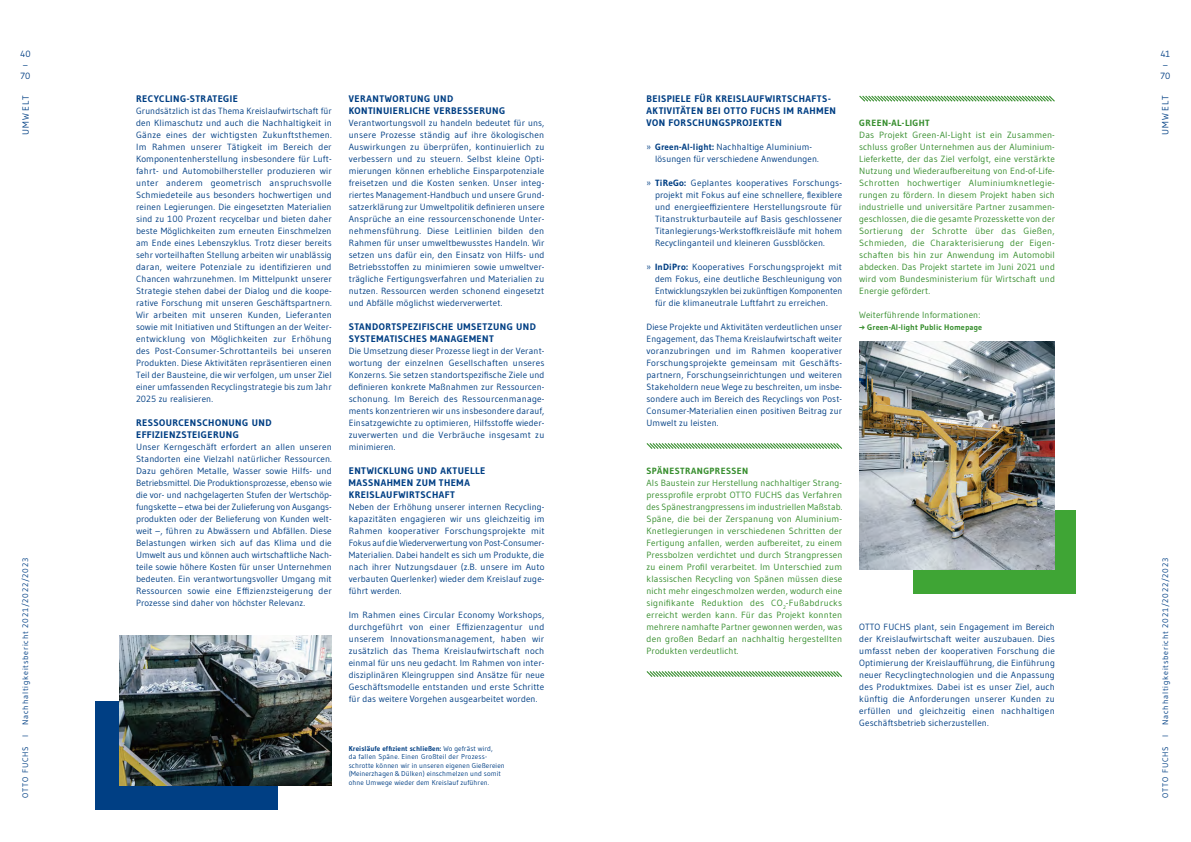
<style>
.page{position:relative;width:1191px;height:842px;background:#fff}
.page>*{position:absolute;margin:0;border:0;box-sizing:border-box;transform-origin:0 0}
.t1{font:700 9.5px/12px "Gudea";letter-spacing:.045em;color:#003f84}
.t2{font:9px/12px "Gudea";letter-spacing:.015em;color:#003f84;text-align:justify}
.t3{font:9px/12px "Gudea";letter-spacing:.015em;color:#378e2e;text-align:justify}
.t4{font:700 9px "Gudea";letter-spacing:.05em;color:#378e2e}
.t5{font:8px "Gudea";letter-spacing:.1em;color:#003f84}
.t6{font:700 8px "Gudea";letter-spacing:.015em;color:#378e2e}
.t7{font:7px/8.4px "Gudea";letter-spacing:.015em;color:#003f84}
.s1{font-weight:700}
</style>
<div class="page">
<svg style="left:859px;top:95px;width:196px;height:7px"></svg>
<svg style="left:646px;top:443px;width:196px;height:6px"></svg>
<svg style="left:646px;top:671px;width:196px;height:6px"></svg>
<div style="left:913px;top:511px;width:162px;height:83px;background:#3fa535"></div>
<img style="left:859px;top:342px;width:195px;height:228px">
<div style="left:95px;top:702px;width:183px;height:108px;background:#003f84"></div>
<img style="left:119px;top:635px;width:213px;height:151px">
<p class="t2" style="left:20px;top:49px;width:12px;line-height:10.8px;text-align:left">40 –<br>70</p>
<p class="t2" style="left:1160px;top:49px;width:11px;line-height:10.8px;text-align:left">41 –<br>70</p>
<p class="t1" style="left:646px;top:92px;width:191px">BEISPIELE FÜR KREISLAUFWIRTSCHAFTS-<br>AKTIVITÄTEN BEI OTTO FUCHS IM RAHMEN<br>VON FORSCHUNGSPROJEKTEN</p>
<p class="t2" style="left:655px;top:140px;width:165px;text-indent:-9px">» <span class="s1">Green-Al-light:</span> Nachhaltige Aluminium&shy;lösungen für verschiedene Anwendungen.</p>
<p class="t2" style="left:655px;top:176px;width:189px;text-align:left;text-indent:-9px">» <span class="s1">TiReGo:</span> Geplantes kooperatives Forschungs&shy;projekt mit Fokus auf eine schnellere, flexiblere und energieeffizientere Herstellungsroute für Titanstrukturbauteile auf Basis geschlossener Titanlegierungs-Werkstoffkreisläufe mit hohem Recyclinganteil und kleineren Gussblöcken.</p>
<p class="t2" style="left:655px;top:260px;width:189px;text-indent:-9px">» <span class="s1">InDiPro:</span> Kooperatives Forschungsprojekt mit dem Fokus, eine deutliche Beschleunigung von Entwicklungszyklen bei zukünftigen Komponenten für die klimaneutrale Luftfahrt zu erreichen.</p>
<p class="t2" style="left:646px;top:320px;width:197px">Diese Projekte und Aktivitäten verdeutlichen unser Engagement, das Thema Kreislaufwirtschaft weiter voranzubringen und im Rahmen kooperativer Forschungsprojekte gemeinsam mit Geschäfts&shy;partnern, Forschungseinrichtungen und weiteren Stakeholdern neue Wege zu beschreiten, um insbe&shy;sondere auch im Bereich des Recyclings von Post-Consumer-Materialien einen positiven Beitrag zur Umwelt zu leisten.</p>
<p class="t1" style="left:136px;top:92px;width:103px">RECYCLING-STRATEGIE</p>
<p class="t2" style="left:136px;top:104px;width:197px">Grundsätzlich ist das Thema Kreislaufwirtschaft für den Klimaschutz und auch die Nachhaltigkeit in Gänze eines der wichtigsten Zukunftsthemen.<br>Im Rahmen unserer Tätigkeit im Bereich der Komponentenherstellung insbesondere für Luft&shy;fahrt- und Automobilhersteller produzieren wir unter anderem geometrisch anspruchsvolle Schmiedeteile aus besonders hochwertigen und reinen Legierungen. Die eingesetzten Materialien sind zu 100 Prozent recycelbar und bieten daher beste Möglichkeiten zum erneuten Einschmelzen am Ende eines Lebenszyklus. Trotz dieser bereits sehr vorteilhaften Stellung arbeiten wir unablässig daran, weitere Potenziale zu identifizieren und Chancen wahrzunehmen. Im Mittelpunkt unserer Strategie stehen dabei der Dialog und die koope&shy;rative Forschung mit unseren Geschäftspartnern.<br>Wir arbeiten mit unseren Kunden, Lieferanten sowie mit Initiativen und Stiftungen an der Weiter&shy;entwicklung von Möglichkeiten zur Erhöhung des Post-Consumer-Schrottanteils bei unseren Produkten. Diese Aktivitäten repräsentieren einen Teil der Bausteine, die wir verfolgen, um unser Ziel einer umfassenden Recyclingstrategie bis zum Jahr 2025 zu realisieren.</p>
<p class="t1" style="left:136px;top:416px;width:137px">RESSOURCENSCHONUNG UND<br>EFFIZIENZSTEIGERUNG</p>
<p class="t2" style="left:136px;top:440px;width:197px">Unser Kerngeschäft erfordert an allen unseren Standorten eine Vielzahl natürlicher Ressourcen.<br>Dazu gehören Metalle, Wasser sowie Hilfs- und Betriebsmittel. Die Produktionsprozesse, ebenso wie die vor- und nachgelagerten Stufen der Wertschöp&shy;fungskette – etwa bei der Zulieferung von Ausgangs&shy;produkten oder der Belieferung von Kunden welt&shy;weit –, führen zu Abwässern und Abfällen. Diese Belastungen wirken sich auf das Klima und die Umwelt aus und können auch wirtschaftliche Nach&shy;teile sowie höhere Kosten für unser Unternehmen bedeuten. Ein verantwortungsvoller Umgang mit Ressourcen sowie eine Effizienzsteigerung der Prozesse sind daher von höchster Relevanz.</p>
<p class="t1" style="left:349px;top:92px;width:158px">VERANTWORTUNG UND<br>KONTINUIERLICHE VERBESSERUNG</p>
<p class="t2" style="left:349px;top:116px;width:197px">Verantwortungsvoll zu handeln bedeutet für uns, unsere Prozesse ständig auf ihre ökologischen Auswirkungen zu überprüfen, kontinuierlich zu verbessern und zu steuern. Selbst kleine Opti&shy;mierungen können erhebliche Einsparpotenziale freisetzen und die Kosten senken. Unser integ&shy;riertes Management-Handbuch und unsere Grund&shy;satzerklärung zur Umweltpolitik definieren unsere Ansprüche an eine ressourcenschonende Unter&shy;nehmensführung. Diese Leitlinien bilden den Rahmen für unser umweltbewusstes Handeln. Wir setzen uns dafür ein, den Einsatz von Hilfs- und Betriebsstoffen zu minimieren sowie umweltver&shy;trägliche Fertigungsverfahren und Materialien zu nutzen. Ressourcen werden schonend eingesetzt und Abfälle möglichst wiederverwertet.</p>
<p class="t1" style="left:349px;top:320px;width:189px">STANDORTSPEZIFISCHE UMSETZUNG UND<br>SYSTEMATISCHES MANAGEMENT</p>
<p class="t2" style="left:349px;top:344px;width:197px">Die Umsetzung dieser Prozesse liegt in der Verant&shy;wortung der einzelnen Gesellschaften unseres Konzerns. Sie setzen standortspezifische Ziele und definieren konkrete Maßnahmen zur Ressourcen&shy;schonung. Im Bereich des Ressourcenmanage&shy;ments konzentrieren wir uns insbesondere darauf, Einsatzgewichte zu optimieren, Hilfsstoffe wieder&shy;zuverwerten und die Verbräuche insgesamt zu minimieren.</p>
<p class="t1" style="left:349px;top:464px;width:138px">ENTWICKLUNG UND AKTUELLE<br>MASSNAHMEN ZUM THEMA<br>KREISLAUFWIRTSCHAFT</p>
<p class="t2" style="left:349px;top:500px;width:197px">Neben der Erhöhung unserer internen Recycling&shy;kapazitäten engagieren wir uns gleichzeitig im Rahmen kooperativer Forschungsprojekte mit Fokus auf die Wiederverwertung von Post-Consumer-Materialien. Dabei handelt es sich um Produkte, die nach ihrer Nutzungsdauer (z.B. unsere im Auto verbauten Querlenker) wieder dem Kreislauf zuge&shy;führt werden.</p>
<p class="t2" style="left:349px;top:608px;width:197px">Im Rahmen eines Circular Economy Workshops, durchgeführt von einer Effizienzagentur und unserem Innovationsmanagement, haben wir zusätzlich das Thema Kreislaufwirtschaft noch einmal für uns neu gedacht. Im Rahmen von inter&shy;disziplinären Kleingruppen sind Ansätze für neue Geschäftsmodelle entstanden und erste Schritte für das weitere Vorgehen ausgearbeitet worden.</p>
<p class="t2" style="left:19px;top:135px;width:41px;rotate:-90deg">Umwelt</p>
<p class="t2" style="left:1159px;top:135px;width:41px;rotate:-90deg">Umwelt</p>
<p class="t4" style="left:859px;top:117px;width:72px">GREEN-AL-LIGHT</p>
<p class="t3" style="left:859px;top:128px;width:197px">Das Projekt Green-AI-Light ist ein Zusammen&shy;schluss großer Unternehmen aus der Aluminium-Lieferkette, der das Ziel verfolgt, eine verstärkte Nutzung und Wiederaufbereitung von End-of-Life-Schrotten hochwertiger Aluminiumknetlegie&shy;rungen zu fördern. In diesem Projekt haben sich industrielle und universitäre Partner zusammen&shy;geschlossen, die die gesamte Prozesskette von der Sortierung der Schrotte über das Gießen, Schmieden, die Charakterisierung der Eigen&shy;schaften bis hin zur Anwendung im Automobil abdecken. Das Projekt startete im Juni 2021 und wird vom Bundesministerium für Wirtschaft und Energie gefördert.</p>
<p class="t3" style="left:859px;top:308px;width:123px">Weiterführende Informationen:</p>
<p class="t6" style="left:859px;top:322px;width:124px">→ Green-Al-light Public Homepage</p>
<p class="t4" style="left:646px;top:465px;width:103px">SPÄNESTRANGPRESSEN</p>
<p class="t3" style="left:646px;top:476px;width:197px">Als Baustein zur Herstellung nachhaltiger Strang&shy;pressprofile erprobt OTTO FUCHS das Verfahren des Spänestrangpressens im industriellen Maßstab.<br>Späne, die bei der Zerspanung von Aluminium-Knetlegierungen in verschiedenen Schritten der Fertigung anfallen, werden aufbereitet, zu einem Pressbolzen verdichtet und durch Strangpressen zu einem Profil verarbeitet. Im Unterschied zum klassischen Recycling von Spänen müssen diese nicht mehr eingeschmolzen werden, wodurch eine signifikante Reduktion des CO<sub>2</sub>-Fußabdrucks erreicht werden kann. Für das Projekt konnten mehrere namhafte Partner gewonnen werden, was den großen Bedarf an nachhaltig hergestellten Produkten verdeutlicht.</p>
<p class="t5" style="left:21px;top:798px;width:241px;rotate:-90deg">OTTO FUCHS I Nachhaltigkeitsbericht 2021/2022/2023</p>
<p class="t5" style="left:1160px;top:798px;width:241px;rotate:-90deg">OTTO FUCHS I Nachhaltigkeitsbericht 2021/2022/2023</p>
<p class="t2" style="left:859px;top:620px;width:197px">OTTO FUCHS plant, sein Engagement im Bereich der Kreislaufwirtschaft weiter auszubauen. Dies umfasst neben der kooperativen Forschung die Optimierung der Kreislaufführung, die Einführung neuer Recyclingtechnologien und die Anpassung des Produktmixes. Dabei ist es unser Ziel, auch künftig die Anforderungen unserer Kunden zu erfüllen und gleichzeitig einen nachhaltigen Geschäftsbetrieb sicherzustellen.</p>
<p class="t7" style="left:349px;top:744px;width:157px"><span class="s1">Kreisläufe effizient schließen:</span> Wo gefräst wird,<br>da fallen Späne. Einen Großteil der Prozess&shy;schrotte können wir in unseren eigenen Gießereien (Meinerzhagen &amp; Dülken) einschmelzen und somit ohne Umwege wieder dem Kreislauf zuführen.</p>
</div>
